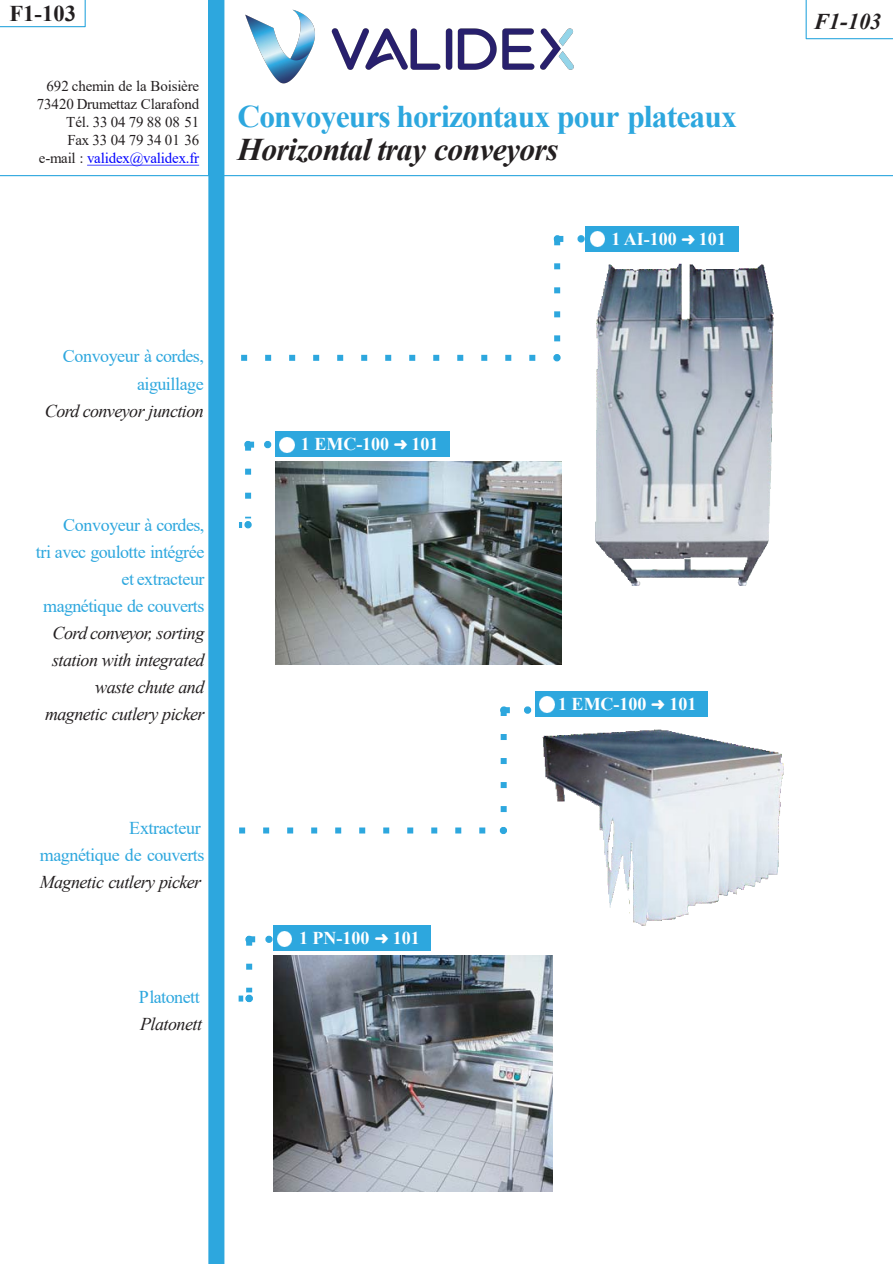
<style>
.page{position:relative;width:893px;height:1264px;background:#fff}
.page>*{position:absolute;margin:0;border:0;box-sizing:border-box;transform-origin:0 0}
.t1{font:700 31.5px "Times New Roman";letter-spacing:-.025em;color:#2da7de}
.t2{font:italic 700 31.5px "Times New Roman";letter-spacing:-.02em;color:#231f20}
.t3{font:700 22.5px "Times New Roman";color:#231f20}
.t4{font:italic 700 22.5px "Times New Roman";color:#231f20}
.t5{font:italic 18px/27px "Times New Roman";letter-spacing:-.03em;color:#231f20;text-align:right}
.t6{font:18px/27px "Times New Roman";letter-spacing:-.03em;color:#2da7de;text-align:right}
.t7{font:700 18px "Times New Roman";color:#fff}
.t8{font:15px/18px "Times New Roman";letter-spacing:-.01em;color:#231f20;text-align:right}
.t9{font:15px "Times New Roman";letter-spacing:-.015em;color:#00f}
.s1{color:#231f20}
.s2{font-family:"MS UI Gothic";font-weight:400;font-size:15px}
.s3{font-style:normal;color:#2da7de}
.s4{font-style:italic;color:#231f20}
</style>
<div class="page">
<div style="left:209px;top:0;width:15px;height:1263px;background:#2da7de"></div>
<div style="left:208px;top:0;width:16px;height:1263px;border:1px solid #2da7de"></div>
<img style="left:542px;top:729px;width:241px;height:195px">
<img style="left:595px;top:263px;width:178px;height:322px">
<div style="left:275px;top:431px;width:174px;height:26px;background:#2da7de"></div>
<img style="left:279px;top:437px;width:15px;height:15px">
<svg style="left:222px;top:440px;width:50px;height:89px"></svg>
<img style="left:275px;top:462px;width:286px;height:202px">
<div style="left:535px;top:691px;width:172px;height:25px;background:#2da7de"></div>
<img style="left:273px;top:955px;width:280px;height:236px">
<img style="left:539px;top:696px;width:15px;height:16px">
<svg style="left:222px;top:705px;width:310px;height:129px"></svg>
<div style="left:273px;top:925px;width:157px;height:25px;background:#2da7de"></div>
<img style="left:277px;top:931px;width:14px;height:15px">
<svg style="left:222px;top:935px;width:51px;height:67px"></svg>
<svg style="left:87px;top:165px;width:112px;height:1px"></svg>
<div style="left:208px;top:0;width:15px;height:175px;background:#2da7de"></div>
<svg style="left:805px;top:0;width:87px;height:39px"></svg>
<svg style="left:0;top:0;width:86px;height:27px"></svg>
<div style="left:812px;top:5px;width:70px;height:30px;background:#fff"></div>
<svg style="left:222px;top:234px;width:363px;height:128px"></svg>
<div style="left:585px;top:226px;width:153px;height:25px;background:#2da7de"></div>
<img style="left:590px;top:231px;width:15px;height:15px">
<hr style="left:0;top:175px;width:892px;height:1px;background:#2da7de">
<img style="left:245px;top:9px;width:329px;height:75px">
<p class="t3" style="left:9px;top:-3px;width:68px">F1-103</p>
<p class="t4" style="left:813px;top:5px;width:69px">F1-103</p>
<p class="t8" style="left:37px;top:77px;width:164px">692 chemin de la Boisière<br>73420 Drumettaz Clarafond</p>
<p class="t8" style="left:66px;top:113px;width:134px">Tél. 33 04 79 88 08 51</p>
<p class="t8" style="left:67px;top:131px;width:133px">Fax 33 04 79 34 01 36</p>
<p class="t9" style="left:39px;top:147px;width:162px"><span class="s1">e-mail :</span> validex@validex.fr</p>
<p class="t1" style="left:237px;top:94px;width:500px">Convoyeurs horizontaux pour plateaux</p>
<p class="t2" style="left:237px;top:128px;width:322px">Horizontal tray conveyors</p>
<p class="t7" style="left:611px;top:225px;width:116px">1 AI-100 <span class="s2">➜</span> 101</p>
<p class="t6" style="left:63px;top:342px;width:143px">Convoyeur à cordes,</p>
<p class="t6" style="left:137px;top:369px;width:68px">aiguillage</p>
<p class="t5" style="left:45px;top:397px;width:160px">Cord conveyor junction</p>
<p class="t6" style="left:36px;top:511px;width:170px">Convoyeur à cordes,<br>tri avec goulotte intégrée</p>
<p class="t5" style="left:43px;top:565px;width:163px"><span class="s3">et extracteur magnétique de couverts<br></span>Cord conveyor, sorting station with integrated waste chute and magnetic cutlery picker</p>
<p class="t6" style="left:40px;top:814px;width:166px;text-align:left;text-indent:89px">Extracteur magnétique de couverts<br><span class="s4">Magnetic cutlery picker</span></p>
<p class="t6" style="left:139px;top:982px;width:62px">Platonett</p>
<p class="t5" style="left:140px;top:1009px;width:63px">Platonett</p>
<p class="t7" style="left:301px;top:431px;width:139px">1 EMC-100 <span class="s2">➜</span> 101</p>
<p class="t7" style="left:299px;top:925px;width:122px">1 PN-100 <span class="s2">➜</span> 101</p>
<p class="t7" style="left:558px;top:691px;width:140px">1 EMC-100 <span class="s2">➜</span> 101</p>
</div>
